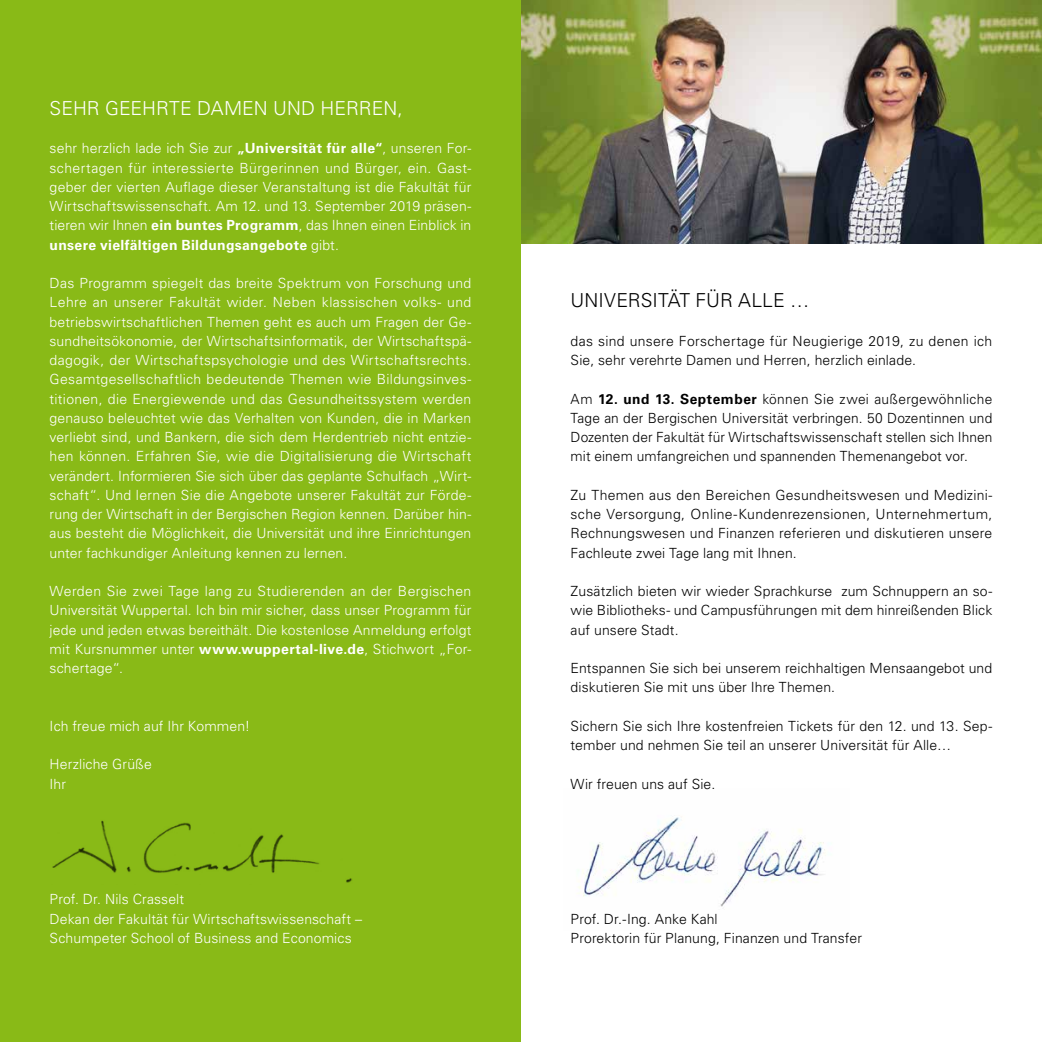
<style>
.page{position:relative;width:1042px;height:1042px;background:#fff}
.page>*{position:absolute;margin:0;border:0;box-sizing:border-box;transform-origin:0 0}
.t1{font:300 19.25px "Univers LT Pro 45";color:#fff}
.t2{font:300 19.25px "Univers LT Pro 45";letter-spacing:.005em;color:#000}
.t3{font:300 14px/19.2px "Univers LT Pro 45";letter-spacing:.01em;color:#fff;text-align:justify}
.t4{font:300 14px/19.2px "Univers LT Pro 45";letter-spacing:.01em;color:#000}
.t5{font:700 14px "Univers LT Pro 65";letter-spacing:.02em;color:#fff}
.s1{font-family:"Univers LT Pro 65";font-weight:700}
.s2{font-family:"Univers LT Pro 45";font-weight:300}
</style>
<div class="page">
<img style="left:521px;top:0;width:521px;height:244px">
<div style="left:0;top:0;width:521px;height:1042px;background:#89ba17"></div>
<img style="left:52px;top:820px;width:300px;height:63px">
<img style="left:578px;top:817px;width:247px;height:90px">
<h1 class="t1" style="left:50px;top:96px;width:355px">SEHR GEEHRTE DAMEN UND HERREN,</h1>
<p class="t3" style="left:50px;top:139px;width:423px">sehr herzlich lade ich Sie zur <span class="s1">„Universität für alle“</span>, unseren For&shy;schertagen für interessierte Bürgerinnen und Bürger, ein. Gast&shy;geber der vierten Auflage dieser Veranstaltung ist die Fakultät für Wirtschaftswissenschaft. Am 12. und 13. September 2019 präsen&shy;tieren wir Ihnen <span class="s1">ein buntes Programm</span>, das Ihnen einen Einblick in</p>
<p class="t5" style="left:50px;top:236px;width:291px">unsere vielfältigen Bildungsangebote <span class="s2">gibt.</span></p>
<p class="t3" style="left:50px;top:273px;width:423px">Das Programm spiegelt das breite Spektrum von Forschung und Lehre an unserer Fakultät wider. Neben klassischen volks- und betriebswirtschaftlichen Themen geht es auch um Fragen der Ge&shy;sundheitsökonomie, der Wirtschaftsinformatik, der Wirtschaftspä&shy;dagogik, der Wirtschaftspsychologie und des Wirtschaftsrechts.<br>Gesamtgesellschaftlich bedeutende Themen wie Bildungsinves&shy;titionen, die Energiewende und das Gesundheitssystem werden genauso beleuchtet wie das Verhalten von Kunden, die in Marken verliebt sind, und Bankern, die sich dem Herdentrieb nicht entzie&shy;hen können. Erfahren Sie, wie die Digitalisierung die Wirtschaft verändert. Informieren Sie sich über das geplante Schulfach „Wirt&shy;schaft“. Und lernen Sie die Angebote unserer Fakultät zur Förde&shy;rung der Wirtschaft in der Bergischen Region kennen. Darüber hin&shy;aus besteht die Möglichkeit, die Universität und ihre Einrichtungen unter fachkundiger Anleitung kennen zu lernen.</p>
<p class="t3" style="left:50px;top:581px;width:423px">Werden Sie zwei Tage lang zu Studierenden an der Bergischen Universität Wuppertal. Ich bin mir sicher, dass unser Programm für jede und jeden etwas bereithält. Die kostenlose Anmeldung erfolgt mit Kursnummer unter <span class="s1">www.wuppertal-live.de</span>, Stichwort „For&shy;schertage“.</p>
<p class="t3" style="left:50px;top:716px;width:202px">Ich freue mich auf Ihr Kommen!</p>
<p class="t3" style="left:50px;top:755px;width:104px">Herzliche Grüße<br>Ihr</p>
<p class="t3" style="left:50px;top:889px;width:314px;text-align:left">Prof. Dr. Nils Crasselt<br>Dekan der Fakultät für Wirtschaftswissenschaft –<br>Schumpeter School of Business and Economics</p>
<h1 class="t2" style="left:570px;top:289px;width:240px">UNIVERSITÄT FÜR ALLE …</h1>
<p class="t4" style="left:570px;top:331px;width:423px">das sind unsere Forschertage für Neugierige 2019, zu denen ich<br>Sie, sehr verehrte Damen und Herren, herzlich einlade.</p>
<p class="t4" style="left:570px;top:389px;width:423px;text-align:justify">Am <span class="s1">12. und 13. September</span> können Sie zwei außergewöhnliche Tage an der Bergischen Universität verbringen. 50 Dozentinnen und Dozenten der Fakultät für Wirtschaftswissenschaft stellen sich Ihnen mit einem umfangreichen und spannenden Themenangebot vor.</p>
<p class="t4" style="left:570px;top:485px;width:423px;text-align:justify">Zu Themen aus den Bereichen Gesundheitswesen und Medizini&shy;sche Versorgung, Online-Kundenrezensionen, Unternehmertum, Rechnungswesen und Finanzen referieren und diskutieren unsere Fachleute zwei Tage lang mit Ihnen.</p>
<p class="t4" style="left:570px;top:581px;width:423px;text-align:justify">Zusätzlich bieten wir wieder Sprachkurse zum Schnuppern an so&shy;wie Bibliotheks- und Campusführungen mit dem hinreißenden Blick auf unsere Stadt.</p>
<p class="t4" style="left:570px;top:658px;width:423px">Entspannen Sie sich bei unserem reichhaltigen Mensaangebot und diskutieren Sie mit uns über Ihre Themen.</p>
<p class="t4" style="left:570px;top:716px;width:423px">Sichern Sie sich Ihre kostenfreien Tickets für den 12. und 13. Sep&shy;tember und nehmen Sie teil an unserer Universität für Alle…</p>
<p class="t4" style="left:570px;top:774px;width:146px">Wir freuen uns auf Sie.</p>
<p class="t4" style="left:570px;top:909px;width:293px">Prof. Dr.-Ing. Anke Kahl<br>Prorektorin für Planung, Finanzen und Transfer</p>
</div>
